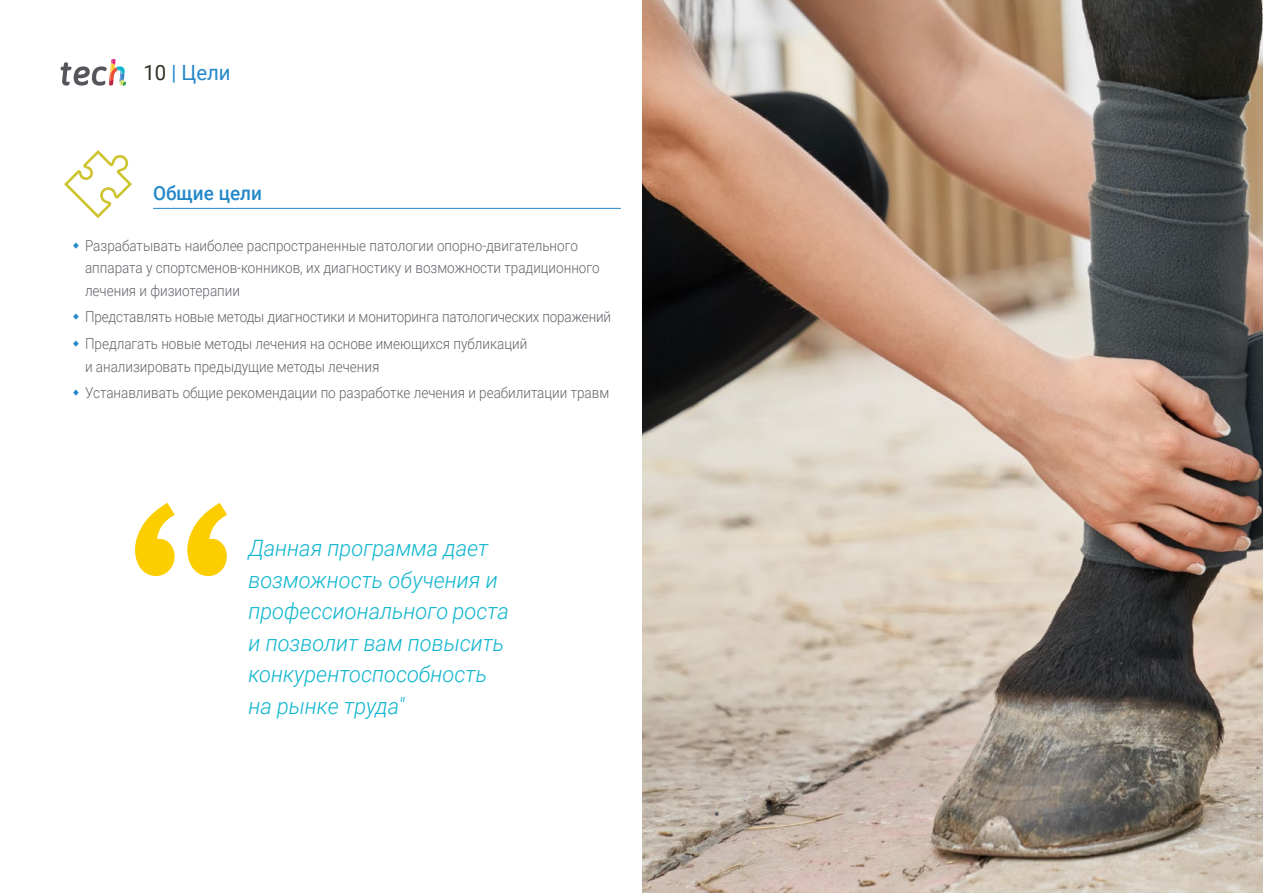
<style>
.page{position:relative;width:1263px;height:893px;background:#fff}
.page>*{position:absolute;margin:0;border:0;box-sizing:border-box;transform-origin:0 0}
.t1{font:italic 300 22.5px/31.5px "Roboto";color:#0fb6cf}
.t2{font:21px "Roboto";color:#2488c9}
.t3{font:500 19.5px "Roboto";color:#2488c9}
.t4{font:300 15px/22.5px "Roboto";color:#61646a;scale:.9 1}
.s1{color:#312e20}
</style>
<div class="page">
<hr style="left:153px;top:208px;width:468px;height:1px;background:#2488c9">
<svg style="left:64px;top:150px;width:68px;height:68px"></svg>
<img style="left:642px;top:0;width:621px;height:893px">
<svg style="left:135px;top:503px;width:92px;height:73px"></svg>
<svg style="left:61px;top:59px;width:65px;height:27px"></svg>
<h2 class="t2" style="left:144px;top:57px;width:89px"><span class="s1">10</span> | Цели</h2>
<h3 class="t3" style="left:153px;top:179px;width:110px">Общие цели</h3>
<p class="t4" style="left:85px;top:233px;width:573px">Разрабатывать наиболее распространенные патологии опорно-двигательного аппарата у спортсменов-конников, их диагностику и возможности традиционного лечения и физиотерапии</p>
<p class="t4" style="left:85px;top:303px;width:586px;line-height:26.7px">Представлять новые методы диагностики и мониторинга патологических поражений<br>Предлагать новые методы лечения на основе имеющихся публикаций</p>
<p class="t4" style="left:85px;top:352px;width:584px;line-height:26.7px">и анализировать предыдущие методы лечения<br>Устанавливать общие рекомендации по разработке лечения и реабилитации травм</p>
<h1 class="t1" style="left:248px;top:532px;width:262px">Данная программа дает возможность обучения и профессионального роста и позволит вам повысить конкурентоспособность на рынке труда"</h1>
</div>
